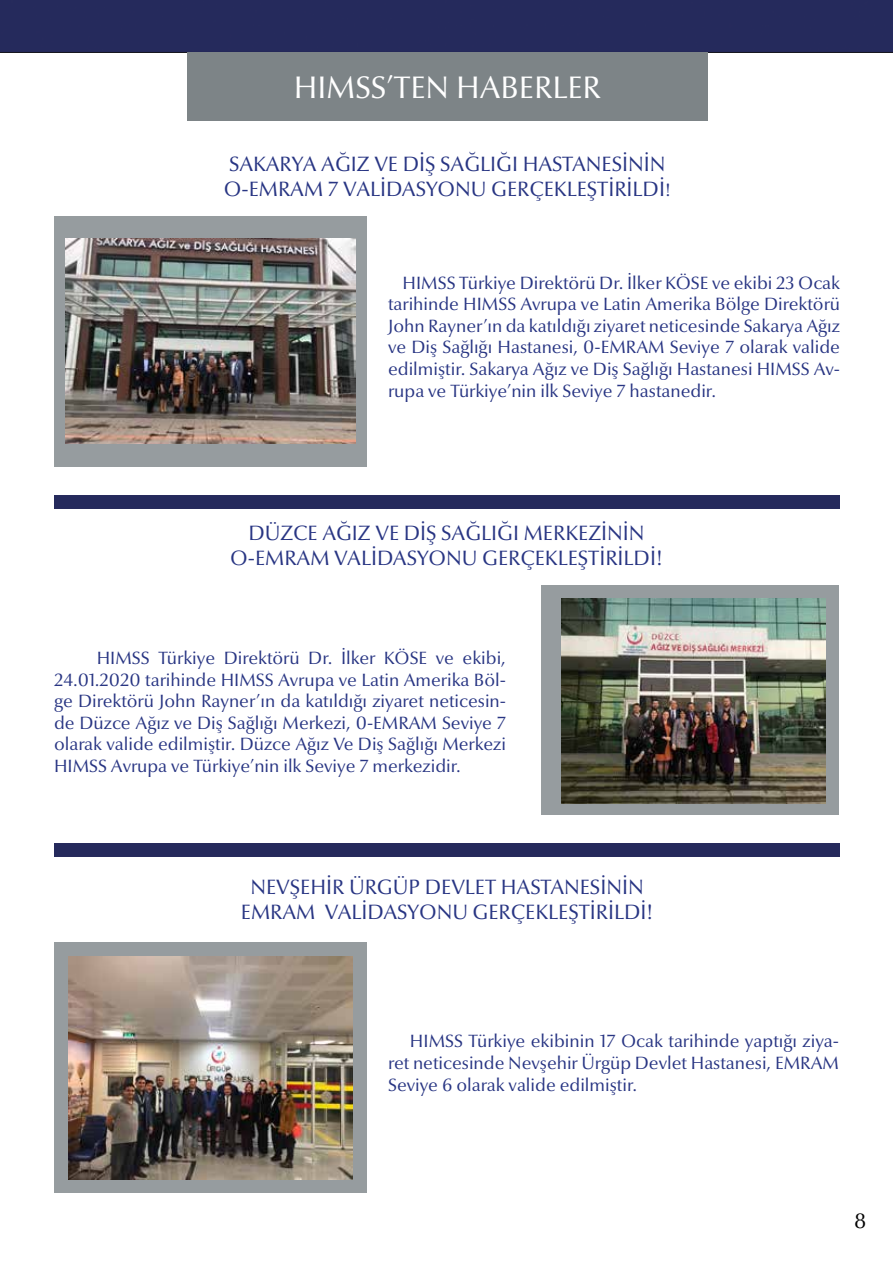
<style>
.page{position:relative;width:893px;height:1263px;background:#fff}
.page>*{position:absolute;margin:0;border:0;box-sizing:border-box;transform-origin:0 0}
.t1{font:31.5px "Optima Nova";color:#fff}
.t2{font:21px/25.2px "Optima Nova";color:#283583;text-align:center}
.t3{font:21px "Optima Nova";color:#000}
.t4{font:18px/21.6px "Optima Nova";color:#283583;text-align:justify}
.s1{font-size:18px}
</style>
<div class="page">
<div style="left:0;top:0;width:893px;height:53px;background:#252a5c"></div>
<div style="left:55px;top:943px;width:311px;height:250px;background:#969c9f"></div>
<img style="left:69px;top:957px;width:283px;height:222px">
<div style="left:54px;top:495px;width:785px;height:13px;background:#252a5c"></div>
<div style="left:542px;top:585px;width:297px;height:229px;background:#969c9f"></div>
<div style="left:54px;top:843px;width:785px;height:13px;background:#252a5c"></div>
<div style="left:55px;top:216px;width:311px;height:250px;background:#969c9f"></div>
<img style="left:65px;top:239px;width:291px;height:205px">
<div style="left:187px;top:53px;width:520px;height:68px;background:#7d8487"></div>
<img style="left:562px;top:598px;width:263px;height:205px">
<h1 class="t1" style="left:294px;top:69px;width:309px">HIMSS’TEN HABERLER</h1>
<p class="t2" style="left:224px;top:151px;width:448px;text-align:left">SAKARYA AĞIZ VE DİŞ SAĞLIĞI HASTANESİNİN<br>O-EMRAM 7 VALİDASYONU GERÇEKLEŞTİRİLDİ<span class="s1">!</span></p>
<p class="t4" style="left:388px;top:272px;width:454px;text-indent:14px">HIMSS Türkiye Direktörü Dr. İlker KÖSE ve ekibi 23 Ocak tarihinde HIMSS Avrupa ve Latin Amerika Bölge Direktörü John Rayner’ın da katıldığı ziyaret neticesinde Sakarya Ağız ve Diş Sağlığı Hastanesi, 0-EMRAM Seviye 7 olarak valide edilmiştir. Sakarya Ağız ve Diş Sağlığı Hastanesi HIMSS Av&shy;rupa ve Türkiye’nin ilk Seviye 7 hastanedir.</p>
<p class="t2" style="left:230px;top:521px;width:434px">DÜZCE AĞIZ VE DİŞ SAĞLIĞI MERKEZİNİN<br>O-EMRAM VALİDASYONU GERÇEKLEŞTİRİLDİ!</p>
<p class="t4" style="left:54px;top:647px;width:454px;text-indent:43px">HIMSS Türkiye Direktörü Dr. İlker KÖSE ve ekibi, 24.01.2020 tarihinde HIMSS Avrupa ve Latin Amerika Böl&shy;ge Direktörü John Rayner’ın da katıldığı ziyaret neticesin&shy;de Düzce Ağız ve Diş Sağlığı Merkezi, 0-EMRAM Seviye 7 olarak valide edilmiştir. Düzce Ağız Ve Diş Sağlığı Merkezi HIMSS Avrupa ve Türkiye’nin ilk Seviye 7 merkezidir.</p>
<p class="t2" style="left:241px;top:875px;width:414px">NEVŞEHİR ÜRGÜP DEVLET HASTANESİNİN<br>EMRAM VALİDASYONU GERÇEKLEŞTİRİLDİ!</p>
<p class="t4" style="left:388px;top:1031px;width:452px;text-indent:22px">HIMSS Türkiye ekibinin 17 Ocak tarihinde yaptığı ziya&shy;ret neticesinde Nevşehir Ürgüp Devlet Hastanesi, EMRAM Seviye 6 olarak valide edilmiştir.</p>
<p class="t3" style="left:854px;top:1209px;width:14px">8</p>
</div>
